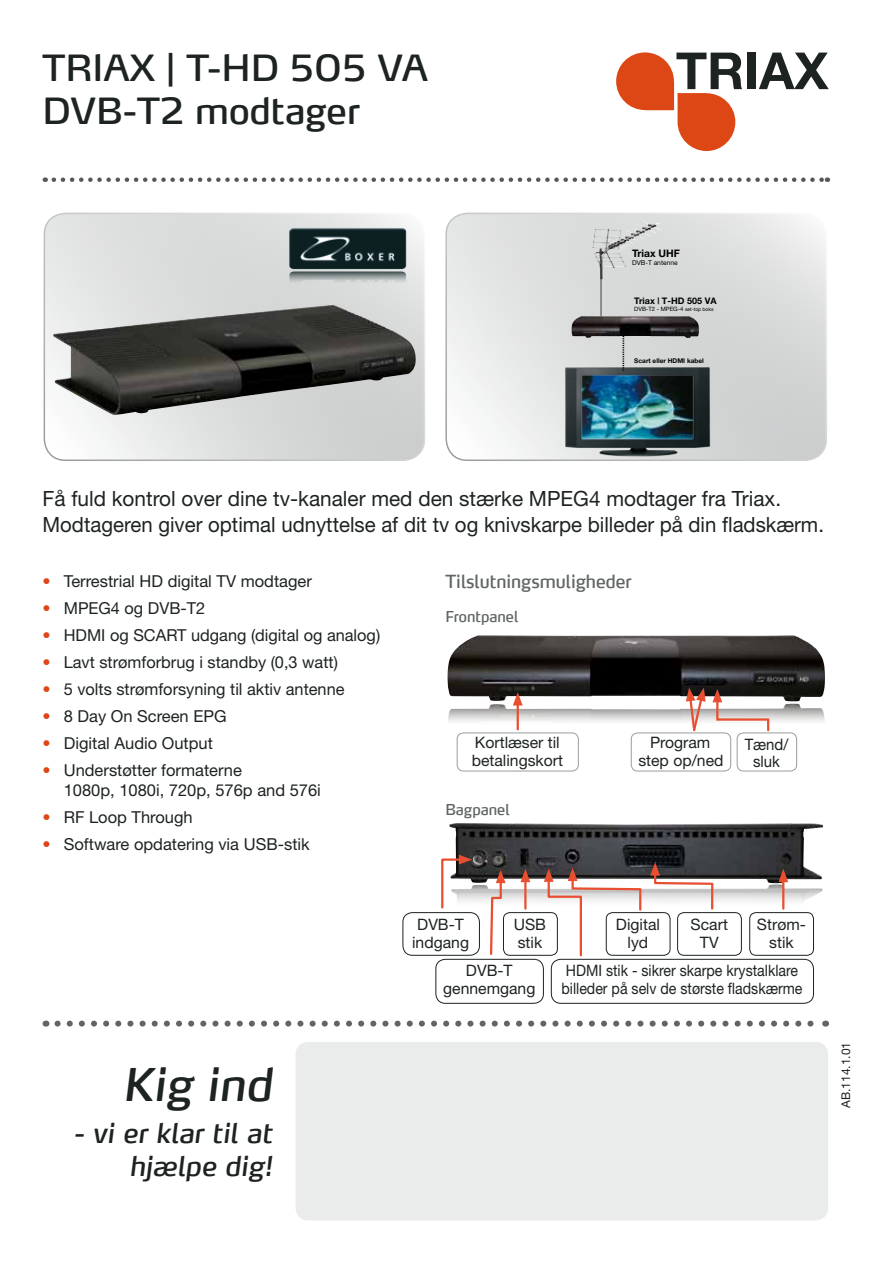
<style>
.page{position:relative;width:893px;height:1263px;background:#fff}
.page>*{position:absolute;margin:0;border:0;box-sizing:border-box;transform-origin:0 0}
.t1{font:italic 45px "Max LF";color:#1d2321}
.t2{font:36px/43.2px "Max LF";color:#1d2321}
.t3{font:italic 27px/32.4px "Max LF";color:#1d2321;text-align:right}
.t4{font:21px/25.2px "Helvetica Neue";color:#1d2321}
.t5{font:18px "Max LF";color:#616565;scale:.95 1}
.t6{font:16.5px/19.8px "Helvetica Neue";color:#1d2321}
.t7{font:15.75px/18px "Helvetica Neue";color:#1d2321;text-align:center}
.t8{font:15.75px/18px "Helvetica Neue";color:#1d2321;scale:.9 1}
.t9{font:15.75px/16.5px "Helvetica Neue";color:#1d2321;text-align:center;scale:.95 1}
.t10{font:15px "Max LF";color:#616565;scale:.95 1}
.t11{font:12px "Helvetica Neue";color:#1d2321}
.t12{font:700 10.35px "Helvetica Neue";color:#000}
.t13{font:700 9px "Helvetica Neue";color:#000}
.t14{font:6.6px "Helvetica Neue";color:#000}
.t15{font:700 6.45px "Helvetica Neue";color:#000}
.t16{font:5.85px "Helvetica Neue";color:#000}
.s1{font-size:5.1px}
.s2{color:#dd4715}
</style>
<div class="page">
<div style="left:295px;top:1042px;width:533px;height:178px;background:#eaebeb;border-radius:13px"></div>
<svg style="left:58px;top:1020px;width:756px;height:6px"></svg>
<svg style="left:44px;top:213px;width:380px;height:247px;background:#dedfdf"></svg>
<div style="left:44px;top:213px;width:381px;height:248px;border:2px solid #999c9c;border-radius:21px"></div>
<img style="left:53px;top:305px;width:363px;height:110px">
<svg style="left:446px;top:213px;width:380px;height:247px;background:#dedfdf"></svg>
<div style="left:445px;top:213px;width:382px;height:248px;border:2px solid #999c9c;border-radius:21px"></div>
<img style="left:562px;top:365px;width:153px;height:92px">
<hr style="left:600px;top:272px;width:2px;height:45px;background:#000">
<hr style="left:601px;top:272px;width:1px;height:47px;background:#fff">
<img style="left:592px;top:221px;width:56px;height:29px">
<svg style="left:622px;top:338px;width:2px;height:33px"></svg>
<img style="left:572px;top:316px;width:127px;height:22px">
<img style="left:447px;top:635px;width:378px;height:66px">
<img style="left:448px;top:704px;width:377px;height:66px">
<hr style="left:517px;top:701px;width:2px;height:28px;background:#e84e30">
<svg style="left:513px;top:692px;width:10px;height:13px"></svg>
<svg style="left:712px;top:689px;width:58px;height:43px"></svg>
<div style="left:737px;top:733px;width:60px;height:38px;background:#fff;border-radius:6px"></div>
<div style="left:737px;top:733px;width:60px;height:38px;border:1px solid #999c9c;border-radius:6px"></div>
<div style="left:457px;top:733px;width:121px;height:38px;background:#fff;border-radius:6px"></div>
<div style="left:457px;top:733px;width:121px;height:38px;border:1px solid #999c9c;border-radius:6px"></div>
<svg style="left:686px;top:688px;width:20px;height:45px"></svg>
<div style="left:631px;top:733px;width:100px;height:38px;background:#fff;border-radius:6px"></div>
<div style="left:631px;top:733px;width:100px;height:38px;border:1px solid #999c9c;border-radius:6px"></div>
<img style="left:449px;top:823px;width:375px;height:122px">
<div style="left:551px;top:959px;width:263px;height:44px;border:1px solid #1d2321;border-radius:10px"></div>
<div style="left:503px;top:913px;width:54px;height:42px;background:#fff;border-radius:6px"></div>
<div style="left:503px;top:912px;width:55px;height:43px;border:1px solid #1d2321;border-radius:6px"></div>
<hr style="left:524px;top:878px;width:2px;height:30px;background:#e84e30">
<svg style="left:520px;top:869px;width:10px;height:13px"></svg>
<svg style="left:441px;top:855px;width:31px;height:55px"></svg>
<div style="left:436px;top:959px;width:108px;height:44px;border:1px solid #1d2321;border-radius:10px"></div>
<div style="left:403px;top:913px;width:76px;height:42px;background:#fff;border-radius:10px"></div>
<div style="left:403px;top:912px;width:77px;height:43px;border:1px solid #1d2321;border-radius:10px"></div>
<div style="left:678px;top:913px;width:63px;height:42px;background:#fff;border-radius:6px"></div>
<div style="left:677px;top:912px;width:65px;height:43px;border:1px solid #1d2321;border-radius:6px"></div>
<div style="left:750px;top:913px;width:63px;height:42px;background:#fff;border-radius:6px"></div>
<div style="left:749px;top:912px;width:65px;height:43px;border:1px solid #1d2321;border-radius:6px"></div>
<svg style="left:489px;top:870px;width:17px;height:85px"></svg>
<svg style="left:544px;top:868px;width:98px;height:89px"></svg>
<div style="left:606px;top:913px;width:64px;height:42px;background:#fff;border-radius:6px"></div>
<div style="left:606px;top:912px;width:64px;height:43px;border:1px solid #1d2321;border-radius:6px"></div>
<svg style="left:650px;top:862px;width:64px;height:49px"></svg>
<hr style="left:782px;top:878px;width:2px;height:30px;background:#e84e30">
<svg style="left:778px;top:869px;width:10px;height:13px"></svg>
<svg style="left:54px;top:177px;width:774px;height:5px"></svg>
<svg style="left:616px;top:52px;width:126px;height:99px"></svg>
<div style="left:748px;top:53px;width:8px;height:36px;background:#1d2321"></div>
<svg style="left:759px;top:53px;width:70px;height:36px"></svg>
<img style="left:289px;top:228px;width:117px;height:41px">
<img style="left:289px;top:271px;width:117px;height:35px">
<h2 class="t2" style="left:43px;top:46px;width:387px">TRIAX | T-HD 505 VA<br>DVB-T2 modtager</h2>
<p class="t12" style="left:632px;top:247px;width:49px">Triax UHF</p>
<p class="t14" style="left:632px;top:259px;width:47px">DVB-T antenne</p>
<p class="t13" style="left:634px;top:295px;width:84px">Triax | T-HD 505 VA</p>
<p class="t16" style="left:634px;top:305px;width:81px">DVB-T2 - MPEG-4 <span class="s1">set-top boks</span></p>
<p class="t15" style="left:634px;top:356px;width:71px">Scart eller HDMI kabel</p>
<p class="t4" style="left:43px;top:486px;width:783px">Få fuld kontrol over dine tv-kanaler med den stærke MPEG4 modtager fra Triax.<br>Modtageren giver optimal udnyttelse af dit tv og knivskarpe billeder på din fladskærm.</p>
<p class="t6" style="left:43px;top:571px;width:271px"><span class="s2">•</span> Terrestrial HD digital TV modtager</p>
<p class="t6" style="left:43px;top:598px;width:164px"><span class="s2">•</span> MPEG4 og DVB-T2</p>
<p class="t6" style="left:43px;top:625px;width:339px"><span class="s2">•</span> HDMI og SCART udgang (digital og analog)</p>
<p class="t6" style="left:43px;top:652px;width:297px"><span class="s2">•</span> Lavt strømforbrug i standby (0,3 watt)</p>
<p class="t6" style="left:43px;top:679px;width:304px"><span class="s2">•</span> 5 volts strømforsyning til aktiv antenne</p>
<p class="t6" style="left:43px;top:706px;width:186px"><span class="s2">•</span> 8 Day On Screen EPG</p>
<p class="t6" style="left:43px;top:733px;width:172px"><span class="s2">•</span> Digital Audio Output</p>
<p class="t6" style="left:64px;top:760px;width:259px;text-indent:-21px"><span class="s2">•</span> Understøtter formaterne<br>1080p, 1080i, 720p, 576p and 576i</p>
<p class="t6" style="left:43px;top:807px;width:152px"><span class="s2">•</span> RF Loop Through</p>
<p class="t6" style="left:43px;top:834px;width:269px"><span class="s2">•</span> Software opdatering via USB-stik</p>
<p class="t5" style="left:445px;top:570px;width:198px">Tilslutningsmuligheder</p>
<p class="t10" style="left:445px;top:607px;width:78px">Frontpanel</p>
<p class="t7" style="left:472px;top:733px;width:93px;text-align:left">Kortlæser til betalingskort</p>
<p class="t7" style="left:638px;top:733px;width:87px">Program step op/ned</p>
<p class="t9" style="left:745px;top:736px;width:48px">Tænd/ sluk</p>
<p class="t10" style="left:445px;top:800px;width:69px">Bagpanel</p>
<h1 class="t1" style="left:123px;top:1056px;width:151px">Kig ind</h1>
<h3 class="t3" style="left:73px;top:1116px;width:200px">- vi er klar til at hjælpe dig!</h3>
<p class="t7" style="left:412px;top:915px;width:58px">DVB-T indgang</p>
<p class="t7" style="left:691px;top:915px;width:39px">Scart<br>TV</p>
<p class="t7" style="left:757px;top:915px;width:51px">Strøm&shy;stik</p>
<p class="t7" style="left:514px;top:915px;width:34px;text-align:left">USB stik</p>
<p class="t7" style="left:443px;top:961px;width:94px">DVB-T gennemgang</p>
<p class="t7" style="left:616px;top:915px;width:46px">Digital lyd</p>
<p class="t8" style="left:561px;top:961px;width:269px">HDMI stik - sikrer skarpe krystalklare billeder på selv de største fladskærme</p>
<p class="t11" style="left:839px;top:1108px;width:68px;rotate:-90deg">AB.114.1.01</p>
</div>
